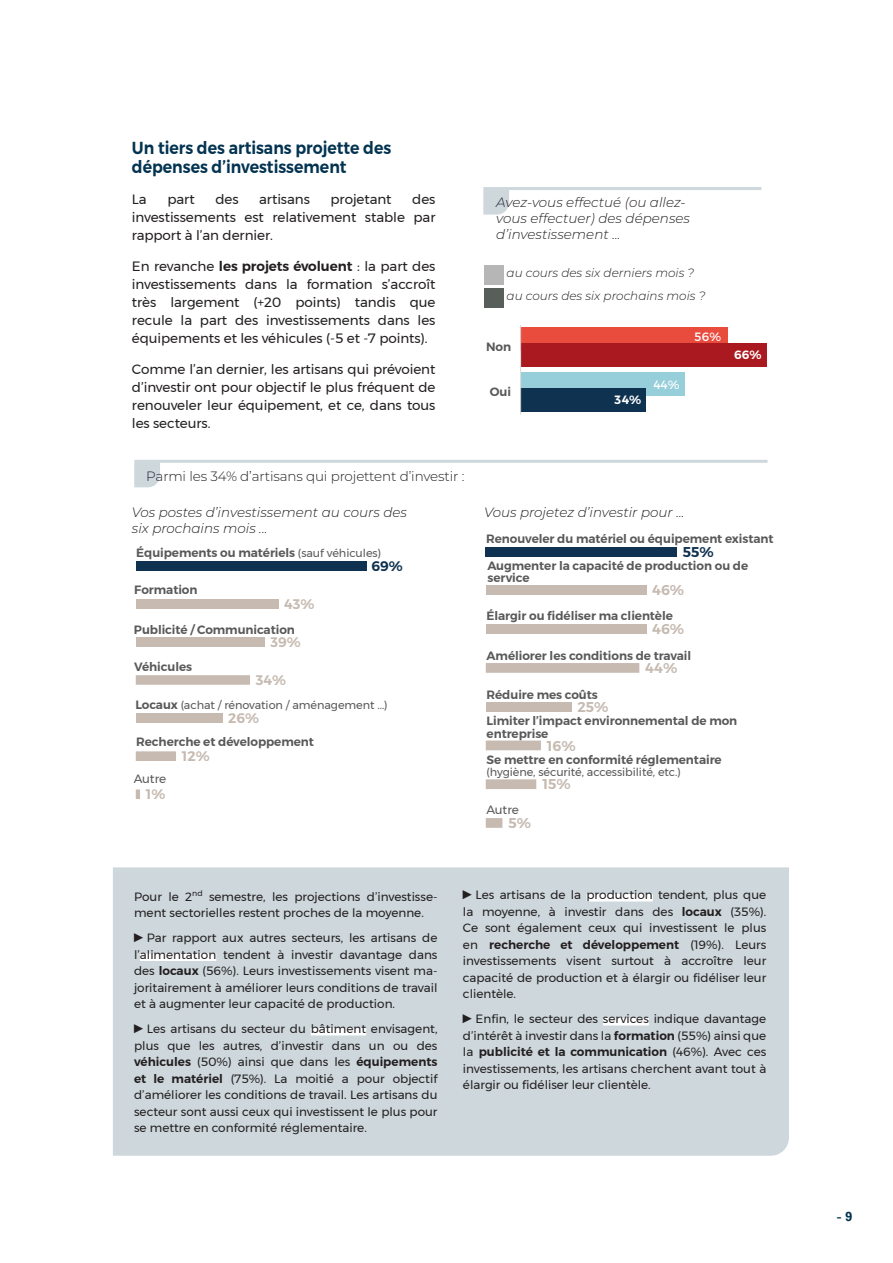
<style>
.page{position:relative;width:893px;height:1263px;background:#fff}
.page>*{position:absolute;margin:0;border:0;box-sizing:border-box;transform-origin:0 0}
.t1{font:600 17.4px/19.5px "Montserrat";color:#033351;scale:.91 1}
.t2{font:600 14.25px "Montserrat";color:#c6bab1}
.t3{font:600 14.25px "Montserrat";color:#0f3250}
.t4{font:600 13.95px "Montserrat";color:#c6bab1}
.t5{font:600 13.95px "Montserrat";color:#0f3250}
.t6{font:13.5px/18px "Montserrat";letter-spacing:-.005em;color:#231f20;text-align:justify}
.t7{font:italic 300 13.5px/16.2px "Montserrat";color:#231f20}
.t8{font:300 13.5px "Montserrat";letter-spacing:-.01em;color:#231f20}
.t9{font:13.5px "Rockwell";color:#033351}
.t10{font:12px/16.5px "Montserrat";color:#231f20;text-align:justify}
.t11{font:600 12px/26.2px "Montserrat";letter-spacing:-.005em;color:#595959}
.t12{font:italic 300 12px/23px "Montserrat";color:#231f20}
.t13{font:12px "Montserrat";letter-spacing:-.005em;color:#595959}
.t14{font:12px "Montserrat";color:#fff}
.t15{font:600 12px "Montserrat";color:#fff}
.t16{font:11.25px "Montserrat";letter-spacing:-.005em;color:#595959}
.s1{font-weight:600}
.s2{font-weight:400;font-size:11.25px}
.s3{font-weight:600;font-size:12px}
.s4{font-family:"Arial Narrow";font-size:12.75px}
.s5{font-weight:700}
</style>
<div class="page">
<div style="left:113px;top:867px;width:676px;height:289px;background:#cdd7dc"></div>
<div style="left:521px;top:328px;width:207px;height:23px;background:#e94b3d"></div>
<div style="left:521px;top:373px;width:163px;height:23px;background:#91cdd9"></div>
<div style="left:521px;top:343px;width:245px;height:24px;background:#a9191f"></div>
<div style="left:521px;top:388px;width:125px;height:24px;background:#0f3250"></div>
<hr style="left:520px;top:325px;width:1px;height:90px;background:#d9d9d9">
<div style="left:136px;top:561px;width:231px;height:10px;background:#0f3250"></div>
<div style="left:136px;top:599px;width:142px;height:10px;background:#c6bab1"></div>
<div style="left:136px;top:637px;width:129px;height:10px;background:#c6bab1"></div>
<svg style="left:136px;top:675px;width:114px;height:124px"></svg>
<div style="left:484px;top:266px;width:20px;height:19px;background:#b7b6b6"></div>
<div style="left:484px;top:289px;width:20px;height:19px;background:#585f5b"></div>
<div style="left:140px;top:953px;width:76px;height:8px;background:#fff"></div>
<div style="left:311px;top:1028px;width:55px;height:7px;background:#fff"></div>
<div style="left:586px;top:894px;width:67px;height:7px;background:#fff"></div>
<div style="left:603px;top:1018px;width:46px;height:7px;background:#fff"></div>
<svg style="left:483px;top:190px;width:26px;height:25px"></svg>
<hr style="left:483px;top:187px;width:278px;height:3px;background:#033351">
<div style="left:486px;top:547px;width:191px;height:9px;background:#0f3250"></div>
<div style="left:486px;top:585px;width:160px;height:10px;background:#c6bab1"></div>
<div style="left:486px;top:624px;width:160px;height:10px;background:#c6bab1"></div>
<svg style="left:486px;top:663px;width:153px;height:165px"></svg>
<svg style="left:134px;top:463px;width:26px;height:24px"></svg>
<hr style="left:134px;top:460px;width:633px;height:3px;background:#033351">
<h1 class="t1" style="left:132px;top:138px;width:287px">Un tiers des artisans projette des dépenses d’investissement</h1>
<p class="t6" style="left:132px;top:190px;width:16px">La</p>
<p class="t6" style="left:167px;top:190px;width:29px">part</p>
<p class="t6" style="left:215px;top:190px;width:25px">des</p>
<p class="t6" style="left:259px;top:190px;width:52px">artisans</p>
<p class="t6" style="left:331px;top:190px;width:63px">projetant</p>
<p class="t6" style="left:132px;top:190px;width:305px;text-indent:280px">des investissements est relativement stable par rapport à l’an dernier.</p>
<p class="t6" style="left:132px;top:257px;width:305px">En revanche <span class="s1">les projets évoluent</span> : la part des investissements dans la formation s’accroît très largement (+20 points) tandis que recule la part des investissements dans les équipements et les véhicules (-5 et -7 points).</p>
<p class="t6" style="left:132px;top:360px;width:305px">Comme l’an dernier, les artisans qui prévoient d’investir ont pour objectif le plus fréquent de renouveler leur équipement, et ce, dans tous les secteurs.</p>
<p class="t8" style="left:146px;top:467px;width:320px">Parmi les 34% d’artisans qui projettent d’investir :</p>
<p class="t7" style="left:496px;top:193px;width:195px">Avez-vous effectué (ou allez&shy;vous effectuer) des dépenses d’investissement ...</p>
<p class="t12" style="left:496px;top:261px;width:211px">... au cours des six derniers mois ?<br>... au cours des six prochains mois ?</p>
<p class="t11" style="left:486px;top:334px;width:27px">Non</p>
<p class="t11" style="left:490px;top:378px;width:23px">Oui</p>
<p class="t14" style="left:694px;top:329px;width:28px">56%</p>
<p class="t15" style="left:615px;top:393px;width:28px">34%</p>
<p class="t14" style="left:653px;top:377px;width:27px">44%</p>
<p class="t15" style="left:734px;top:348px;width:29px">66%</p>
<p class="t7" style="left:132px;top:504px;width:277px">Vos postes d’investissement au cours des six prochains mois ...</p>
<p class="t7" style="left:484px;top:504px;width:202px">Vous projetez d’investir pour ...</p>
<p class="t11" style="left:136px;top:539px;width:246px">Équipements ou matériels <span class="s2">(sauf véhicules)</span></p>
<p class="t11" style="left:134px;top:577px;width:65px">Formation</p>
<p class="t11" style="left:134px;top:616px;width:162px">Publicité / Communication</p>
<p class="t11" style="left:134px;top:653px;width:59px">Véhicules</p>
<p class="t16" style="left:135px;top:696px;width:254px"><span class="s3">Locaux</span> (achat / rénovation / aménagement ...)</p>
<p class="t11" style="left:136px;top:728px;width:179px">Recherche et développement</p>
<p class="t13" style="left:134px;top:769px;width:34px">Autre</p>
<p class="t11" style="left:486px;top:525px;width:289px">Renouveler du matériel ou équipement existant</p>
<p class="t3" style="left:683px;top:543px;width:33px">55%</p>
<p class="t2" style="left:652px;top:581px;width:34px">46%</p>
<p class="t2" style="left:652px;top:620px;width:34px">46%</p>
<p class="t2" style="left:645px;top:659px;width:34px">44%</p>
<p class="t5" style="left:372px;top:557px;width:33px">69%</p>
<p class="t11" style="left:487px;top:560px;width:262px;line-height:12px">Augmenter la capacité de production ou de service</p>
<p class="t11" style="left:487px;top:603px;width:188px">Élargir ou fidéliser ma clientèle</p>
<p class="t4" style="left:284px;top:595px;width:32px">43%</p>
<p class="t4" style="left:271px;top:633px;width:32px">39%</p>
<p class="t4" style="left:256px;top:671px;width:32px">34%</p>
<p class="t4" style="left:228px;top:709px;width:32px">26%</p>
<p class="t11" style="left:487px;top:642px;width:206px">Améliorer les conditions de travail</p>
<p class="t11" style="left:487px;top:681px;width:252px">Réduire mes coûts<br>Limiter l’impact environnemental de mon</p>
<p class="t11" style="left:487px;top:721px;width:237px">entreprise<br>Se mettre en conformité réglementaire</p>
<p class="t16" style="left:487px;top:764px;width:196px">(hygiène, sécurité, accessibilité, etc.)</p>
<p class="t13" style="left:487px;top:800px;width:34px">Autre</p>
<p class="t2" style="left:577px;top:698px;width:33px">25%</p>
<p class="t2" style="left:547px;top:737px;width:30px">16%</p>
<p class="t2" style="left:542px;top:775px;width:30px">15%</p>
<p class="t4" style="left:182px;top:747px;width:29px">12%</p>
<p class="t4" style="left:146px;top:786px;width:21px">1%</p>
<p class="t10" style="left:134px;top:888px;width:305px">Pour le 2<sup>nd</sup> semestre, les projections d’investisse&shy;ment sectorielles restent proches de la moyenne.</p>
<p class="t10" style="left:134px;top:929px;width:305px"><span class="s4">►</span>Par rapport aux autres secteurs, les artisans de l’alimentation tendent à investir davantage dans des <span class="s1">locaux</span> (56%). Leurs investissements visent ma&shy;joritairement à améliorer leurs conditions de travail et à augmenter leur capacité de production.</p>
<p class="t10" style="left:134px;top:1020px;width:305px"><span class="s4">►</span>Les artisans du secteur du bâtiment envisagent, plus que les autres, d’investir dans un ou des <span class="s1">véhicules</span> (50%) ainsi que dans les <span class="s1">équipements et le matériel</span> (75%). La moitié a pour objectif d’améliorer les conditions de travail. Les artisans du secteur sont aussi ceux qui investissent le plus pour se mettre en conformité réglementaire.</p>
<p class="t2" style="left:508px;top:814px;width:24px">5%</p>
<p class="t10" style="left:463px;top:887px;width:305px"><span class="s4">►</span>Les artisans de la production tendent, plus que la moyenne, à investir dans des <span class="s1">locaux</span> (35%).<br>Ce sont également ceux qui investissent le plus en <span class="s1">recherche et développement</span> (19%). Leurs investissements visent surtout à accroître leur capacité de production et à élargir ou fidéliser leur clientèle.</p>
<p class="t10" style="left:463px;top:1011px;width:305px"><span class="s4">►</span>Enfin, le secteur des services indique davantage d’intérêt à investir dans la <span class="s1">formation</span> (55%) ainsi que la <span class="s1">publicité et la communication</span> (46%). Avec ces investissements, les artisans cherchent avant tout à élargir ou fidéliser leur clientèle.</p>
<p class="t9" style="left:837px;top:1209px;width:17px">- <span class="s5">9</span></p>
</div>
